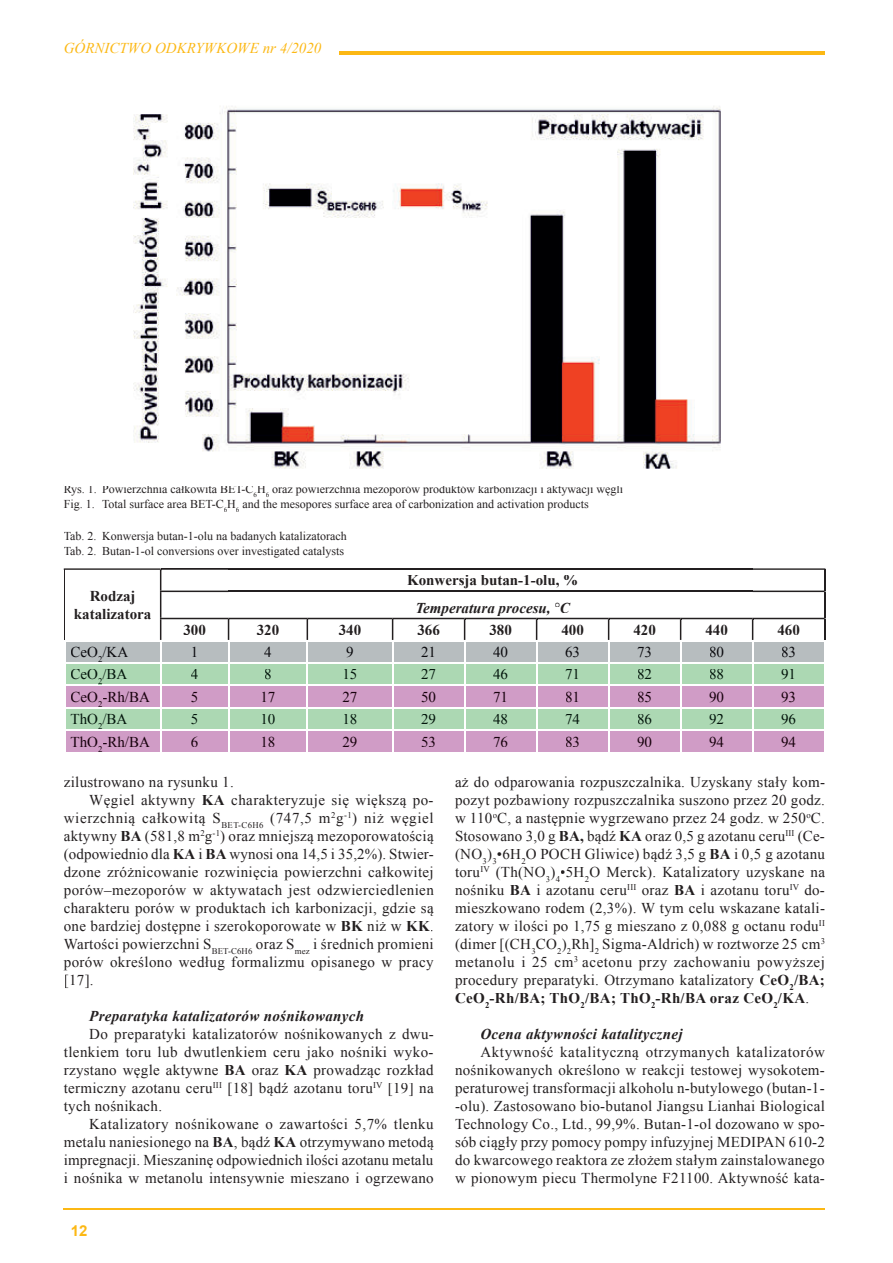
<style>
.page{position:relative;width:893px;height:1263px;background:#fff}
.page>*{position:absolute;margin:0;border:0;box-sizing:border-box;transform-origin:0 0}
.t1{font:15px/18px "Times New Roman";letter-spacing:.02em;color:#231f20;text-align:justify}
.t2{font:700 15px/18px "Times New Roman";color:#231f20;text-align:center}
.t3{font:italic 700 15px "Times New Roman";letter-spacing:.02em;color:#231f20}
.t4{font:15px "Times New Roman";color:#18010d}
.t5{font:15px "Times New Roman";letter-spacing:.04em;color:#231f20}
.t6{font:15px "Times New Roman";color:#03160c}
.t7{font:italic 15px "Times New Roman";color:#fcb814}
.t8{font:15px "Times New Roman";color:#0a0a0e}
.t9{font:italic 700 15px "Times New Roman";color:#231f20}
.t10{font:700 15px "Arial";color:#fcb814}
.t11{font:12px/14.4px "Times New Roman";color:#231f20}
.s1{font-weight:700}
</style>
<div class="page">
<hr style="left:64px;top:1208px;width:761px;height:1px;background:#fcb814">
<hr style="left:340px;top:51px;width:485px;height:3px;background:#fcb814">
<img style="left:133px;top:106px;width:588px;height:363px">
<svg style="left:64px;top:568px;width:762px;height:184px"></svg>
<p class="t7" style="left:64px;top:37px;width:259px">GÓRNICTWO ODKRYWKOWE nr 4/2020</p>
<p class="t11" style="left:64px;top:482px;width:561px">Rys. 1. Powierzchnia całkowita BET-C<sub>6</sub>H<sub>6</sub> oraz powierzchnia mezoporów produktów karbonizacji i aktywacji węgli<br>Fig. 1. Total surface area BET-C<sub>6</sub>H<sub>6</sub> and the mesopores surface area of carbonization and activation products</p>
<p class="t11" style="left:64px;top:529px;width:284px">Tab. 2. Konwersja butan-1-olu na badanych katalizatorach<br>Tab. 2. Butan-1-ol conversions over investigated catalysts</p>
<p class="t2" style="left:74px;top:587px;width:79px">Rodzaj katalizatora</p>
<p class="t2" style="left:407px;top:571px;width:173px">Konwersja butan-1-olu, %</p>
<p class="t9" style="left:415px;top:597px;width:156px">Temperatura procesu, C</p>
<p class="t2" style="left:183px;top:620px;width:24px">300</p>
<p class="t2" style="left:257px;top:620px;width:24px">320</p>
<p class="t2" style="left:339px;top:620px;width:24px">340</p>
<p class="t2" style="left:417px;top:620px;width:24px">366</p>
<p class="t2" style="left:489px;top:620px;width:24px">380</p>
<p class="t2" style="left:561px;top:620px;width:24px">400</p>
<p class="t2" style="left:633px;top:620px;width:24px">420</p>
<p class="t2" style="left:705px;top:620px;width:24px">440</p>
<p class="t2" style="left:777px;top:620px;width:24px">460</p>
<p class="t8" style="left:71px;top:642px;width:59px">CeO<sub>2</sub>/KA</p>
<p class="t8" style="left:191px;top:642px;width:9px">1</p>
<p class="t8" style="left:264px;top:642px;width:9px">4</p>
<p class="t8" style="left:346px;top:642px;width:9px">9</p>
<p class="t8" style="left:421px;top:642px;width:16px">21</p>
<p class="t8" style="left:493px;top:642px;width:16px">40</p>
<p class="t8" style="left:565px;top:642px;width:16px">63</p>
<p class="t8" style="left:637px;top:642px;width:16px">73</p>
<p class="t8" style="left:709px;top:642px;width:16px">80</p>
<p class="t8" style="left:781px;top:642px;width:16px">83</p>
<p class="t6" style="left:71px;top:664px;width:58px">CeO<sub>2</sub>/BA</p>
<p class="t6" style="left:191px;top:664px;width:9px">4</p>
<p class="t6" style="left:264px;top:664px;width:9px">8</p>
<p class="t6" style="left:342px;top:664px;width:16px">15</p>
<p class="t6" style="left:421px;top:664px;width:16px">27</p>
<p class="t6" style="left:493px;top:664px;width:16px">46</p>
<p class="t6" style="left:565px;top:664px;width:16px">71</p>
<p class="t6" style="left:637px;top:664px;width:16px">82</p>
<p class="t6" style="left:709px;top:664px;width:16px">88</p>
<p class="t6" style="left:781px;top:664px;width:16px">91</p>
<p class="t4" style="left:71px;top:687px;width:81px">CeO<sub>2</sub>-Rh/BA</p>
<p class="t4" style="left:191px;top:687px;width:9px">5</p>
<p class="t4" style="left:260px;top:687px;width:16px">17</p>
<p class="t4" style="left:342px;top:687px;width:16px">27</p>
<p class="t4" style="left:421px;top:687px;width:16px">50</p>
<p class="t4" style="left:493px;top:687px;width:16px">71</p>
<p class="t4" style="left:565px;top:687px;width:16px">81</p>
<p class="t4" style="left:637px;top:687px;width:16px">85</p>
<p class="t4" style="left:709px;top:687px;width:16px">90</p>
<p class="t4" style="left:781px;top:687px;width:16px">93</p>
<p class="t6" style="left:71px;top:709px;width:58px">ThO<sub>2</sub>/BA</p>
<p class="t6" style="left:191px;top:709px;width:9px">5</p>
<p class="t6" style="left:260px;top:709px;width:16px">10</p>
<p class="t6" style="left:342px;top:709px;width:16px">18</p>
<p class="t6" style="left:421px;top:709px;width:16px">29</p>
<p class="t6" style="left:493px;top:709px;width:16px">48</p>
<p class="t6" style="left:565px;top:709px;width:16px">74</p>
<p class="t6" style="left:637px;top:709px;width:16px">86</p>
<p class="t6" style="left:709px;top:709px;width:16px">92</p>
<p class="t6" style="left:781px;top:709px;width:16px">96</p>
<p class="t4" style="left:71px;top:732px;width:81px">ThO<sub>2</sub>-Rh/BA</p>
<p class="t4" style="left:191px;top:732px;width:9px">6</p>
<p class="t4" style="left:260px;top:732px;width:16px">18</p>
<p class="t4" style="left:342px;top:732px;width:16px">29</p>
<p class="t4" style="left:421px;top:732px;width:16px">53</p>
<p class="t4" style="left:493px;top:732px;width:16px">76</p>
<p class="t4" style="left:565px;top:732px;width:16px">83</p>
<p class="t4" style="left:637px;top:732px;width:16px">90</p>
<p class="t4" style="left:709px;top:732px;width:16px">94</p>
<p class="t4" style="left:781px;top:732px;width:16px">94</p>
<p class="t1" style="left:64px;top:773px;width:171px">zilustrowano na rysunku 1.</p>
<p class="t1" style="left:89px;top:791px;width:346px">Węgiel aktywny <span class="s1">KA</span> charakteryzuje się większą po-</p>
<p class="t5" style="left:64px;top:808px;width:371px">wierzchnią całkowitą S<sub>BET-C6H6</sub> (747,5 m<sup>2</sup>g<sup>-1</sup>) niż węgiel</p>
<p class="t1" style="left:64px;top:827px;width:371px">aktywny <span class="s1">BA</span> (581,8 m<sup>2</sup>g<sup>-1</sup>) oraz mniejszą mezoporowatością</p>
<p class="t1" style="left:64px;top:845px;width:371px">(odpowiednio dla <span class="s1">KA</span> i <span class="s1">BA</span> wynosi ona 14,5 i 35,2%). Stwier-</p>
<p class="t1" style="left:64px;top:863px;width:371px">dzone zróżnicowanie rozwinięcia powierzchni całkowitej</p>
<p class="t1" style="left:64px;top:881px;width:372px">porów–mezoporów w aktywatach jest odzwierciedlenien</p>
<p class="t1" style="left:64px;top:899px;width:371px">charakteru porów w produktach ich karbonizacji, gdzie są</p>
<p class="t1" style="left:64px;top:917px;width:371px">one bardziej dostępne i szerokoporowate w <span class="s1">BK</span> niż w <span class="s1">KK</span>.</p>
<p class="t1" style="left:64px;top:935px;width:371px">Wartości powierzchni S<sub>BET-C6H6</sub> oraz S<sub>mez</sub> i średnich promieni</p>
<p class="t1" style="left:64px;top:953px;width:371px">porów określono według formalizmu opisanego w pracy</p>
<p class="t1" style="left:64px;top:971px;width:31px">[17].</p>
<p class="t3" style="left:89px;top:1006px;width:276px">Preparatyka katalizatorów nośnikowanych</p>
<p class="t1" style="left:64px;top:1025px;width:372px;text-indent:26px">Do preparatyki katalizatorów nośnikowanych z dwu&shy;tlenkiem toru lub dwutlenkiem ceru jako nośniki wyko&shy;rzystano węgle aktywne <span class="s1">BA</span> oraz <span class="s1">KA</span> prowadząc rozkład termiczny azotanu ceru<sup>III</sup> [18] bądź azotanu toru<sup>IV</sup> [19] na tych nośnikach.</p>
<p class="t1" style="left:64px;top:1115px;width:371px;text-indent:26px">Katalizatory nośnikowane o zawartości 5,7% tlenku metalu naniesionego na <span class="s1">BA</span>, bądź <span class="s1">KA</span> otrzymywano metodą impregnacji. Mieszaninę odpowiednich ilości azotanu metalu i nośnika w metanolu intensywnie mieszano i ogrzewano</p>
<p class="t10" style="left:71px;top:1221px;width:18px">12</p>
<p class="t1" style="left:455px;top:773px;width:372px">aż do odparowania rozpuszczalnika. Uzyskany stały kom&shy;pozyt pozbawiony rozpuszczalnika suszono przez 20 godz. w 110<sup>o</sup>C, a następnie wygrzewano przez 24 godz. w 250<sup>o</sup>C.<br>Stosowano 3,0 g <span class="s1">BA,</span> bądź <span class="s1">KA</span> oraz 0,5 g azotanu ceru<sup>III</sup> (Ce-(NO<sub>3</sub>)<sub>3</sub>•6H<sub>2</sub>O POCH Gliwice) bądź 3,5 g <span class="s1">BA</span> i 0,5 g azotanu toru<sup>IV</sup> (Th(NO<sub>3</sub>)<sub>4</sub>•5H<sub>2</sub>O Merck). Katalizatory uzyskane na nośniku <span class="s1">BA</span> i azotanu ceru<sup>III</sup> oraz <span class="s1">BA</span> i azotanu toru<sup>IV</sup> do&shy;mieszkowano rodem (2,3%). W tym celu wskazane katali&shy;zatory w ilości po 1,75 g mieszano z 0,088 g octanu rodu<sup>II </sup>(dimer [(CH<sub>3</sub>CO<sub>2</sub>)<sub>2</sub>Rh]<sub>2</sub> Sigma-Aldrich) w roztworze 25 cm<sup>3 </sup>metanolu i 25 cm<sup>3</sup> acetonu przy zachowaniu powyższej procedury preparatyki. Otrzymano katalizatory <span class="s1">CeO</span><sub>2</sub><span class="s1">/BA; CeO</span><sub>2</sub><span class="s1">-Rh/BA; ThO</span><sub>2</sub><span class="s1">/BA; ThO</span><sub>2</sub><span class="s1">-Rh/BA oraz CeO</span><sub>2</sub><span class="s1">/KA</span>.</p>
<p class="t3" style="left:480px;top:1024px;width:204px">Ocena aktywności katalitycznej</p>
<p class="t1" style="left:455px;top:1043px;width:371px;text-indent:26px">Aktywność katalityczną otrzymanych katalizatorów nośnikowanych określono w reakcji testowej wysokotem&shy;peraturowej transformacji alkoholu n-butylowego (butan-1- -olu). Zastosowano bio-butanol Jiangsu Lianhai Biological Technology Co., Ltd., 99,9%. Butan-1-ol dozowano w spo&shy;sób ciągły przy pomocy pompy infuzyjnej MEDIPAN 610-2 do kwarcowego reaktora ze złożem stałym zainstalowanego w pionowym piecu Thermolyne F21100. Aktywność kata-</p>
</div>
